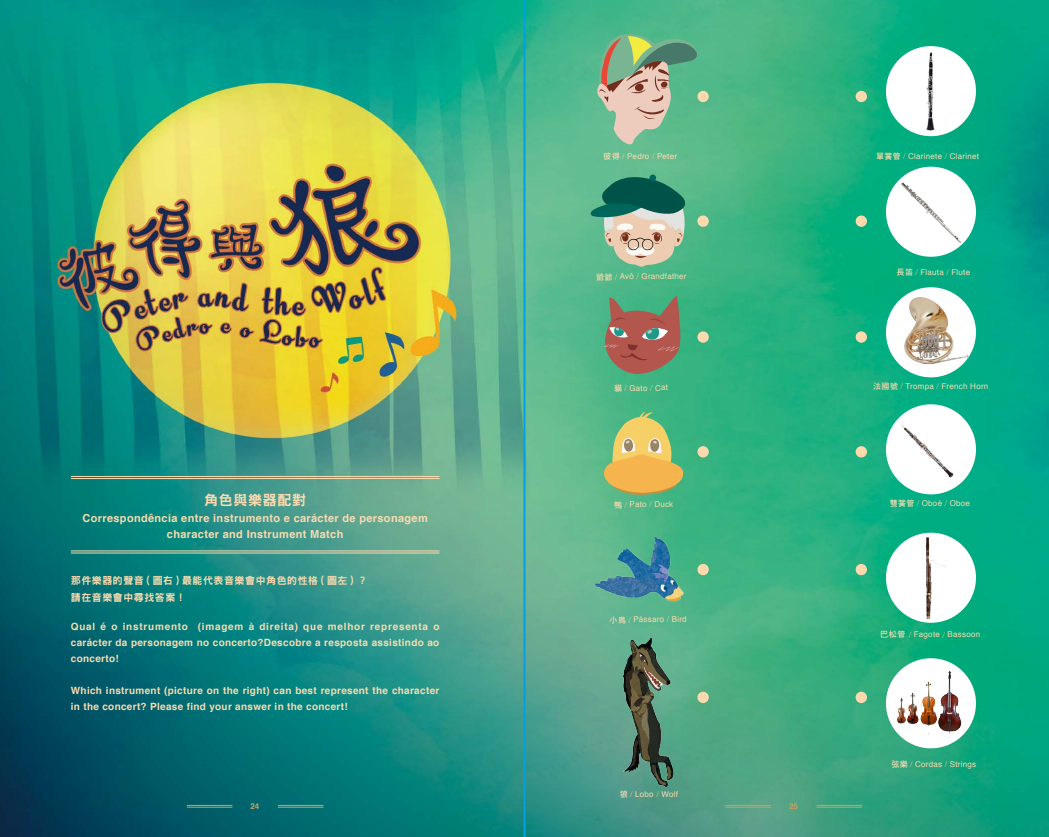
<style>
.page{position:relative;width:1049px;height:837px;background:#fff}
.page>*{position:absolute;margin:0;border:0;box-sizing:border-box;transform-origin:0 0}
.t1{font:14px "DF Hei HK W9";letter-spacing:.05em;color:#fcdaae}
.t2{font:700 11px/16px "Helvetica";letter-spacing:.03em;color:#fcdaae;text-align:center}
.t3{font:700 10px/16px "Helvetica";letter-spacing:.03em;color:#fcdaae;text-align:justify}
.t4{font:10px/17px "DF Hei HK W9";letter-spacing:.05em;color:#fcdaae}
.t5{font:8px "Helvetica";letter-spacing:.03em;color:#fcdaae}
.t6{font:700 8px "Helvetica";color:#c9a063}
.s1{font-family:"DF Hei HK W7"}
.s2{font-family:"Adobe Ming Std";font-weight:300}
</style>
<div class="page">
<img style="left:0;top:0;width:1049px;height:836px">
<svg style="left:604px;top:411px;width:85px;height:90px;background:#a6ba6d"></svg>
<div style="left:886px;top:46px;width:90px;height:90px;background:#fff;border-radius:50%"></div>
<div style="left:886px;top:167px;width:90px;height:90px;background:#fff;border-radius:50%"></div>
<div style="left:886px;top:287px;width:90px;height:90px;background:#fff;border-radius:50%"></div>
<div style="left:886px;top:404px;width:90px;height:90px;background:#fff;border-radius:50%"></div>
<div style="left:886px;top:532px;width:90px;height:90px;background:#fff;border-radius:50%"></div>
<div style="left:886px;top:658px;width:90px;height:90px;background:#fff;border-radius:50%"></div>
<img style="left:892px;top:667px;width:72px;height:71px">
<img style="left:899px;top:179px;width:64px;height:65px">
<img style="left:901px;top:49px;width:58px;height:85px">
<img style="left:896px;top:419px;width:58px;height:62px">
<img style="left:902px;top:296px;width:68px;height:68px">
<img style="left:926px;top:537px;width:20px;height:82px">
<img style="left:585px;top:510px;width:111px;height:109px">
<img style="left:574px;top:625px;width:152px;height:172px">
<hr style="left:71px;top:476px;width:368px;height:1px;background:#fcdaae">
<hr style="left:71px;top:478px;width:368px;height:1px;background:#fcdaae">
<hr style="left:71px;top:550px;width:368px;height:1px;background:#fcdaae">
<hr style="left:71px;top:552px;width:368px;height:1px;background:#fcdaae">
<svg style="left:594px;top:29px;width:111px;height:117px;background:#87b28f"></svg>
<svg style="left:582px;top:171px;width:112px;height:98px;background:#72a88c"></svg>
<div style="left:649px;top:174px;width:7px;height:7px;background:#00665b;border-radius:50%"></div>
<svg style="left:603px;top:293px;width:78px;height:84px;background:#877d65"></svg>
<div style="left:697px;top:91px;width:12px;height:11px;background:#fcdaae;border-radius:50%"></div>
<div style="left:697px;top:215px;width:12px;height:12px;background:#fcdaae;border-radius:50%"></div>
<div style="left:697px;top:331px;width:12px;height:11px;background:#fcdaae;border-radius:50%"></div>
<div style="left:697px;top:446px;width:12px;height:11px;background:#fcdaae;border-radius:50%"></div>
<svg style="left:697px;top:563px;width:12px;height:12px"></svg>
<div style="left:697px;top:691px;width:12px;height:11px;background:#fcdaae;border-radius:50%"></div>
<div style="left:855px;top:91px;width:12px;height:11px;background:#fcdaae;border-radius:50%"></div>
<div style="left:855px;top:215px;width:12px;height:12px;background:#fcdaae;border-radius:50%"></div>
<div style="left:855px;top:331px;width:12px;height:11px;background:#fcdaae;border-radius:50%"></div>
<div style="left:855px;top:446px;width:12px;height:11px;background:#fcdaae;border-radius:50%"></div>
<svg style="left:855px;top:563px;width:12px;height:12px"></svg>
<div style="left:855px;top:691px;width:12px;height:11px;background:#fcdaae;border-radius:50%"></div>
<hr style="left:816px;top:804px;width:46px;height:1px;background:#c9a063">
<hr style="left:816px;top:806px;width:46px;height:1px;background:#c9a063">
<hr style="left:725px;top:804px;width:46px;height:1px;background:#c9a063">
<hr style="left:725px;top:806px;width:46px;height:1px;background:#c9a063">
<hr style="left:278px;top:804px;width:45px;height:1px;background:#c9a063">
<hr style="left:278px;top:806px;width:45px;height:1px;background:#c9a063">
<hr style="left:187px;top:804px;width:45px;height:1px;background:#c9a063">
<hr style="left:187px;top:806px;width:45px;height:1px;background:#c9a063">
<hr style="left:523px;top:0;width:2px;height:836px;background:#00a0e9">
<p class="t5" style="left:603px;top:150px;width:75px"><span class="s1">彼得</span> <span class="s2">/</span> Pedro <span class="s2">/</span> Peter</p>
<p class="t5" style="left:876px;top:150px;width:104px"><span class="s1">單簧管</span> <span class="s2">/</span> Clarinete <span class="s2">/</span> Clarinet</p>
<p class="t5" style="left:596px;top:270px;width:92px"><span class="s1">爺爺</span> <span class="s2">/</span> Avô <span class="s2">/</span> Grandfather</p>
<h1 class="t1" style="left:204px;top:492px;width:104px">角色與樂器配對</h1>
<p class="t2" style="left:82px;top:510px;width:347px">Correspondência entre instrumento e carácter de personagem character and Instrument Match</p>
<p class="t4" style="left:71px;top:571px;width:298px">那件樂器的聲音 ( 圖右 ) 最能代表音樂會中角色的性格 ( 圖左 ) ？請在音樂會中尋找答案！</p>
<p class="t3" style="left:71px;top:618px;width:370px">Qual é o instrumento (imagem à direita) que melhor representa o carácter da personagem no concerto?Descobre a resposta assistindo ao concerto!</p>
<p class="t3" style="left:71px;top:682px;width:370px">Which instrument (picture on the right) can best represent the character in the concert? Please find your answer in the concert!</p>
<p class="t5" style="left:614px;top:381px;width:56px"><span class="s1">貓</span> <span class="s2">/</span> Gato <span class="s2">/</span> Cat</p>
<p class="t5" style="left:614px;top:498px;width:61px"><span class="s1">鴨</span> <span class="s2">/</span> Pato <span class="s2">/</span> Duck</p>
<p class="t5" style="left:610px;top:613px;width:79px"><span class="s1">小鳥</span> <span class="s2">/</span> Pássaro <span class="s2">/</span> Bird</p>
<p class="t5" style="left:620px;top:787px;width:60px"><span class="s1">狼</span> <span class="s2">/</span> Lobo <span class="s2">/</span> Wolf</p>
<p class="t6" style="left:250px;top:799px;width:10px">24</p>
<p class="t6" style="left:789px;top:799px;width:10px">25</p>
<p class="t5" style="left:896px;top:266px;width:75px"><span class="s1">長笛</span> <span class="s2">/</span> Flauta <span class="s2">/</span> Flute</p>
<p class="t5" style="left:873px;top:379px;width:117px"><span class="s1">法國號</span> <span class="s2">/</span> Trompa <span class="s2">/</span> French Horn</p>
<p class="t5" style="left:890px;top:497px;width:82px"><span class="s1">雙簧管</span> <span class="s2">/</span> Oboé <span class="s2">/</span> Oboe</p>
<p class="t5" style="left:880px;top:628px;width:101px"><span class="s1">巴松管</span> <span class="s2">/</span> Fagote <span class="s2">/</span> Bassoon</p>
<p class="t5" style="left:891px;top:758px;width:86px"><span class="s1">弦樂</span> <span class="s2">/</span> Cordas <span class="s2">/</span> Strings</p>
</div>
